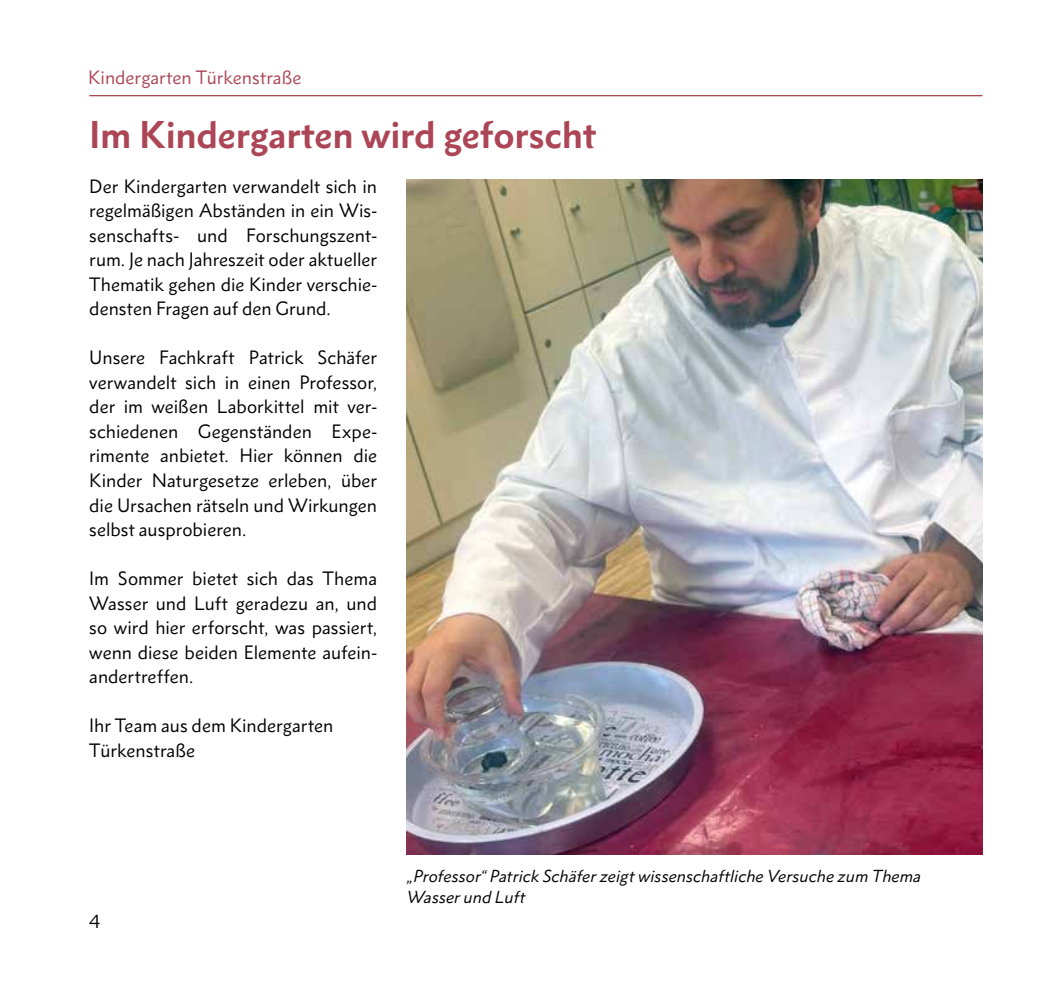
<style>
.page{position:relative;width:1042px;height:993px;background:#fff}
.page>*{position:absolute;margin:0;border:0;box-sizing:border-box;transform-origin:0 0}
.t1{font:700 35px "Metro Nova Pro";letter-spacing:-.005em;color:#ac4556}
.t2{font:17.5px/24.5px "Metro Nova Pro";color:#000;text-align:justify}
.t3{font:17.5px "Metro Nova Pro";color:#ac4556}
.t4{font:italic 15.75px/21px "Metro Nova Pro";letter-spacing:.005em;color:#000}
</style>
<div class="page">
<hr style="left:89px;top:95px;width:893px;height:1px;background:#ac4556">
<img style="left:407px;top:179px;width:575px;height:675px">
<p class="t3" style="left:88px;top:66px;width:215px">Kindergarten Türkenstraße</p>
<h1 class="t1" style="left:89px;top:112px;width:509px">Im Kindergarten wird geforscht</h1>
<p class="t2" style="left:89px;top:174px;width:289px">Der Kindergarten verwandelt sich in regelmäßigen Abständen in ein Wis&shy;senschafts- und Forschungszent&shy;rum. Je nach Jahreszeit oder aktueller Thematik gehen die Kinder verschie&shy;densten Fragen auf den Grund.</p>
<p class="t2" style="left:89px;top:345px;width:289px">Unsere Fachkraft Patrick Schäfer verwandelt sich in einen Professor, der im weißen Laborkittel mit ver&shy;schiedenen Gegenständen Expe&shy;rimente anbietet. Hier können die Kinder Naturgesetze erleben, über die Ursachen rätseln und Wirkungen selbst ausprobieren.</p>
<p class="t2" style="left:89px;top:566px;width:289px">Im Sommer bietet sich das Thema Wasser und Luft geradezu an, und so wird hier erforscht, was passiert, wenn diese beiden Elemente aufein&shy;andertreffen.</p>
<p class="t2" style="left:89px;top:713px;width:246px">Ihr Team aus dem Kindergarten<br>Türkenstraße</p>
<p class="t2" style="left:89px;top:909px;width:13px">4</p>
<p class="t4" style="left:407px;top:865px;width:516px">„Professor“ Patrick Schäfer zeigt wissenschaftliche Versuche zum Thema<br>Wasser und Luft</p>
</div>
